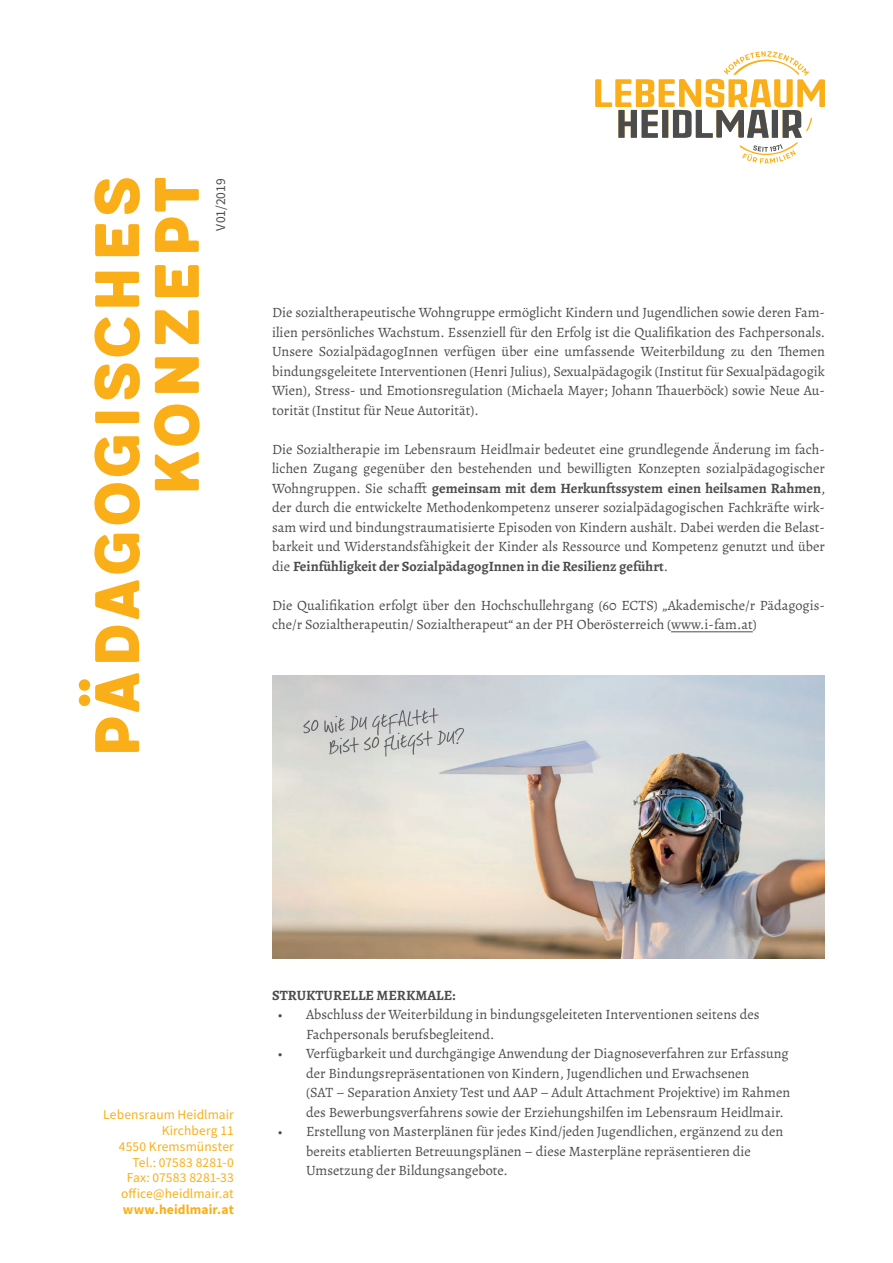
<style>
.page{position:relative;width:893px;height:1263px;background:#fff}
.page>*{position:absolute;margin:0;border:0;box-sizing:border-box;transform-origin:0 0}
.t1{font:77.4px/59.7px "Meltow San 300";color:#faaf18;text-align:right}
.t2{font:14.25px/19.5px "Alegreya";color:#4b4c4d}
.t3{font:700 14.25px "Alegreya";color:#4b4c4d}
.t4{font:13.5px/15.8px "Source Sans Pro";letter-spacing:.005em;color:#faaf18;text-align:right}
.t5{font:700 13.5px "Source Sans Pro";letter-spacing:.01em;color:#faaf18}
.t6{font:13.5px "Source Sans Pro";color:#4b4c4d}
.s1{font-weight:700}
</style>
<div class="page">
<hr style="left:671px;top:631px;width:82px;height:1px;background:#4b4c4d">
<svg style="left:595px;top:51px;width:230px;height:113px"></svg>
<img style="left:272px;top:675px;width:553px;height:284px">
<svg style="left:303px;top:708px;width:161px;height:48px;background:#c6c7c7"></svg>
<h1 class="t1" style="left:88px;top:760px;width:587px;rotate:-90deg">Pädagogisches<br>Konzept</h1>
<p class="t6" style="left:212px;top:231px;width:53px;rotate:-90deg">V01/2019</p>
<p class="t2" style="left:272px;top:303px;width:555px;text-align:justify">Die sozialtherapeutische Wohngruppe ermöglicht Kindern und Jugendlichen sowie deren Fam&shy;ilien persönliches Wachstum. Essenziell für den Erfolg ist die Qualifikation des Fachpersonals.<br>Unsere SozialpädagogInnen verfügen über eine umfassende Weiterbildung zu den Themen bindungsgeleitete Interventionen (Henri Julius), Sexualpädagogik (Institut für Sexualpädagogik Wien), Stress- und Emotionsregulation (Michaela Mayer; Johann Thauerböck) sowie Neue Au&shy;torität (Institut für Neue Autorität).</p>
<p class="t2" style="left:272px;top:439px;width:555px;text-align:justify">Die Sozialtherapie im Lebensraum Heidlmair bedeutet eine grundlegende Änderung im fach&shy;lichen Zugang gegenüber den bestehenden und bewilligten Konzepten sozialpädagogischer Wohngruppen. Sie schafft <span class="s1">gemeinsam mit dem Herkunftssystem einen heilsamen Rahmen</span>, der durch die entwickelte Methodenkompetenz unserer sozialpädagogischen Fachkräfte wirk&shy;sam wird und bindungstraumatisierte Episoden von Kindern aushält. Dabei werden die Belast&shy;barkeit und Widerstandsfähigkeit der Kinder als Ressource und Kompetenz genutzt und über die <span class="s1">Feinfühligkeit der SozialpädagogInnen in die Resilienz geführt</span>.</p>
<p class="t2" style="left:272px;top:595px;width:554px">Die Qualifikation erfolgt über den Hochschullehrgang (60 ECTS) „Akademische/r Pädagogis&shy;che/r Sozialtherapeutin/ Sozialtherapeut“ an der PH Oberösterreich (www.i-fam.at)</p>
<p class="t4" style="left:103px;top:1107px;width:132px">Lebensraum Heidlmair<br>Kirchberg 11<br>4550 Kremsmünster<br>Tel.: 07583 8281-0<br>Fax: 07583 8281-33 office@heidlmair.at</p>
<p class="t5" style="left:123px;top:1200px;width:112px">www.heidlmair.at</p>
<p class="t3" style="left:272px;top:985px;width:185px">STRUKTURELLE MERKMALE:</p>
<p class="t2" style="left:306px;top:1004px;width:455px;text-indent:-28px">• Abschluss der Weiterbildung in bindungsgeleiteten Interventionen seitens des<br>Fachpersonals berufsbegleitend.</p>
<p class="t2" style="left:306px;top:1043px;width:486px;text-indent:-28px">• Verfügbarkeit und durchgängige Anwendung der Diagnoseverfahren zur Erfassung der Bindungsrepräsentationen von Kindern, Jugendlichen und Erwachsenen<br>(SAT – Separation Anxiety Test und AAP – Adult Attachment Projektive) im Rahmen des Bewerbungsverfahrens sowie der Erziehungshilfen im Lebensraum Heidlmair.</p>
<p class="t2" style="left:306px;top:1121px;width:479px;text-indent:-28px">• Erstellung von Masterplänen für jedes Kind/jeden Jugendlichen, ergänzend zu den bereits etablierten Betreuungsplänen – diese Masterpläne repräsentieren die<br>Umsetzung der Bildungsangebote.</p>
</div>
